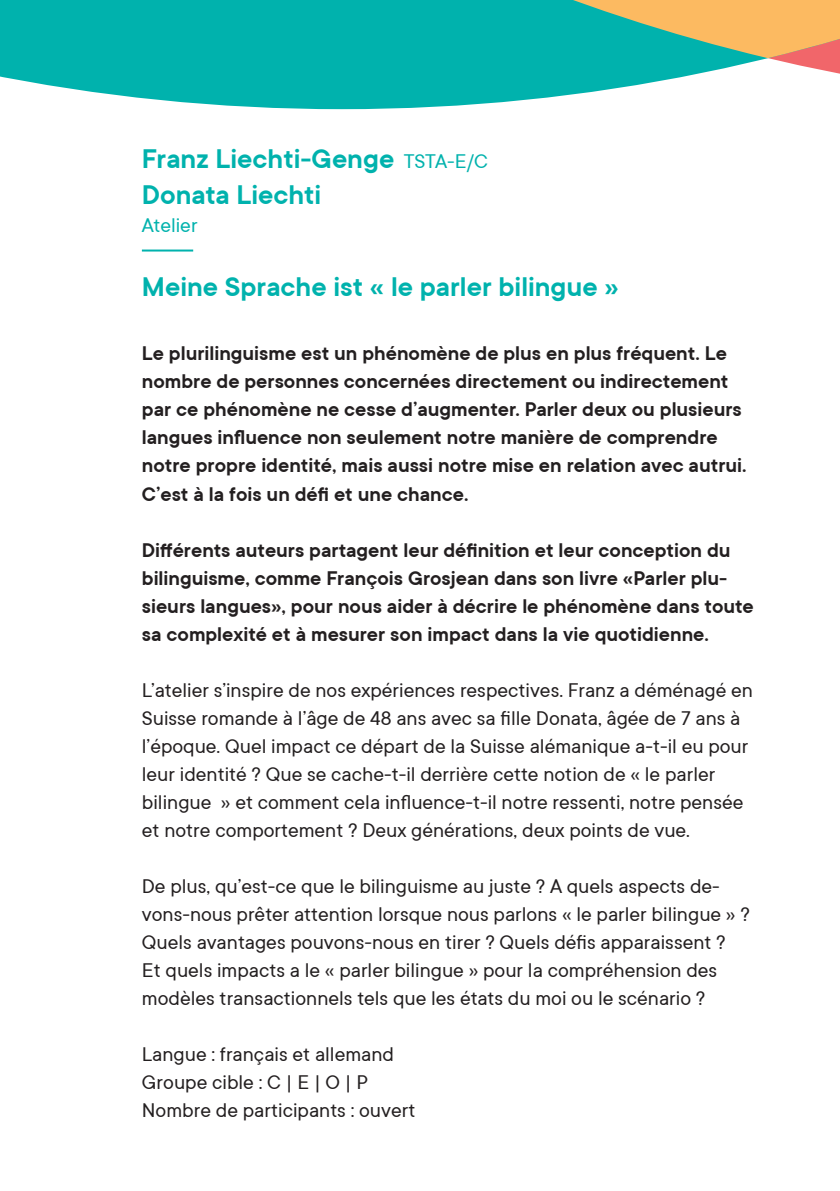
<style>
.page{position:relative;width:840px;height:1191px;background:#fff}
.page>*{position:absolute;margin:0;border:0;box-sizing:border-box;transform-origin:0 0}
.t1{font:600 30px/36px "TT Commons";color:#00b2ad}
.t2{font:22px/28px "TT Commons";color:#231f20}
.t3{font:600 22px/28px "TT Commons";color:#231f20}
.t4{font:22px "TT Commons";color:#00b2ad}
.s1{font-weight:400;font-size:22px}
</style>
<div class="page">
<hr style="left:142px;top:249px;width:51px;height:2px;background:#00b2ad">
<svg style="left:0;top:58px;width:839px;height:51px;fill:#00b2ad"></svg>
<svg style="left:0;top:0;width:839px;height:58px;background:#34b29d"></svg>
<h1 class="t1" style="left:142px;top:140px;width:347px">Franz Liechti-Genge <span class="s1">TSTA-E/C<br></span>Donata Liechti</h1>
<p class="t4" style="left:142px;top:212px;width:57px">Atelier</p>
<h1 class="t1" style="left:142px;top:268px;width:478px">Meine Sprache ist « le parler bilingue »</h1>
<p class="t3" style="left:142px;top:339px;width:606px">Le plurilinguisme est un phénomène de plus en plus fréquent. Le nombre de personnes concernées directement ou indirectement par ce phénomène ne cesse d’augmenter. Parler deux ou plusieurs langues influence non seulement notre manière de comprendre notre propre identité, mais aussi notre mise en relation avec autrui.<br>C’est à la fois un défi et une chance.</p>
<p class="t3" style="left:142px;top:535px;width:613px">Différents auteurs partagent leur définition et leur conception du bilinguisme, comme François Grosjean dans son livre «Parler plu&shy;sieurs langues», pour nous aider à décrire le phénomène dans toute sa complexité et à mesurer son impact dans la vie quotidienne.</p>
<p class="t2" style="left:142px;top:675px;width:612px">L’atelier s’inspire de nos expériences respectives. Franz a déménagé en Suisse romande à l’âge de 48 ans avec sa fille Donata, âgée de 7 ans à l’époque. Quel impact ce départ de la Suisse alémanique a-t-il eu pour leur identité ? Que se cache-t-il derrière cette notion de « le parler bilingue » et comment cela influence-t-il notre ressenti, notre pensée et notre comportement ? Deux générations, deux points de vue.</p>
<p class="t2" style="left:142px;top:871px;width:609px">De plus, qu’est-ce que le bilinguisme au juste ? A quels aspects de&shy;vons-nous prêter attention lorsque nous parlons « le parler bilingue » ?<br>Quels avantages pouvons-nous en tirer ? Quels défis apparaissent ?<br>Et quels impacts a le « parler bilingue » pour la compréhension des modèles transactionnels tels que les états du moi ou le scénario ?</p>
<p class="t2" style="left:142px;top:1039px;width:275px">Langue : français et allemand<br>Groupe cible : C | E | O | P<br>Nombre de participants : ouvert</p>
</div>
